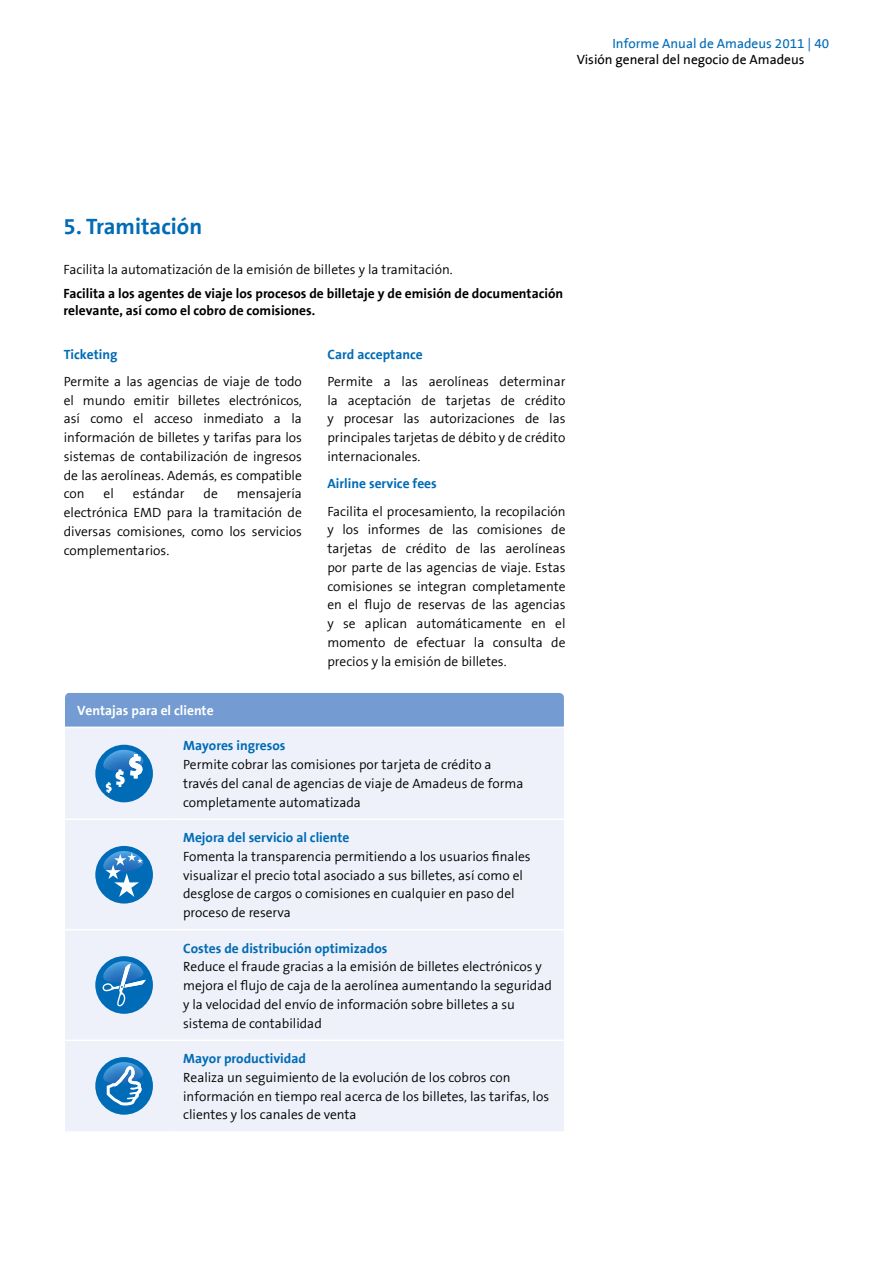
<style>
.page{position:relative;width:893px;height:1263px;background:#fff}
.page>*{position:absolute;margin:0;border:0;box-sizing:border-box;transform-origin:0 0}
.t1{font:700 22.5px "The Sans B7";color:#006bb6}
.t2{font:300 13.5px/18.8px "The Sans B4";color:#000}
.t3{font:700 13.5px "The Sans B7";color:#006bb6}
.t4{font:700 13.5px/16.2px "The Sans B7";color:#000}
.t5{font:13.5px "The Sans B5 Plain";color:#000}
.t6{font:13.5px "The Sans B5 Plain";color:#006bb6}
.t7{font:700 13.5px "The Sans B7";color:#fff}
</style>
<div class="page">
<svg style="left:65px;top:693px;width:499px;height:438px;background:#dce5f3"></svg>
<p class="t6" style="left:612px;top:37px;width:218px">Informe Anual de Amadeus 2011 | 40</p>
<p class="t5" style="left:577px;top:53px;width:229px">Visión general del negocio de Amadeus</p>
<h1 class="t1" style="left:64px;top:215px;width:140px">5. Tramitación</h1>
<p class="t2" style="left:64px;top:260px;width:391px">Facilita la automatización de la emisión de billetes y la tramitación.</p>
<p class="t4" style="left:64px;top:286px;width:501px">Facilita a los agentes de viaje los procesos de billetaje y de emisión de documentación relevante, así como el cobro de comisiones.</p>
<p class="t3" style="left:64px;top:347px;width:55px">Ticketing</p>
<p class="t2" style="left:64px;top:373px;width:240px;text-align:justify">Permite a las agencias de viaje de todo el mundo emitir billetes electrónicos, así como el acceso inmediato a la información de billetes y tarifas para los sistemas de contabilización de ingresos de las aerolíneas. Además, es compatible con</p>
<p class="t3" style="left:327px;top:347px;width:97px">Card acceptance</p>
<p class="t2" style="left:327px;top:373px;width:240px;text-align:justify">Permite a las aerolíneas determinar la aceptación de tarjetas de crédito y procesar las autorizaciones de las principales tarjetas de débito y de crédito internacionales.</p>
<p class="t3" style="left:327px;top:477px;width:111px">Airline service fees</p>
<p class="t2" style="left:327px;top:502px;width:240px;text-align:justify">Facilita el procesamiento, la recopilación y los informes de las comisiones de tarjetas de crédito de las aerolíneas por parte de las agencias de viaje. Estas comisiones se integran completamente en el flujo de reservas de las agencias y se aplican automáticamente en el momento de efectuar la consulta de precios y la emisión de billetes.</p>
<p class="t2" style="left:64px;top:485px;width:240px;text-align:justify;text-indent:173px">mensajería electrónica EMD para la tramitación de diversas comisiones, como los servicios complementarios.</p>
<p class="t2" style="left:104px;top:485px;width:12px">el</p>
<p class="t2" style="left:133px;top:485px;width:53px">estándar</p>
<p class="t2" style="left:204px;top:485px;width:16px">de</p>
<p class="t7" style="left:77px;top:703px;width:138px">Ventajas para el cliente</p>
<p class="t3" style="left:183px;top:739px;width:104px">Mayores ingresos</p>
<p class="t2" style="left:183px;top:756px;width:342px">Permite cobrar las comisiones por tarjeta de crédito a través del canal de agencias de viaje de Amadeus de forma completamente automatizada</p>
<p class="t3" style="left:183px;top:830px;width:168px">Mejora del servicio al cliente</p>
<p class="t2" style="left:183px;top:847px;width:349px">Fomenta la transparencia permitiendo a los usuarios finales visualizar el precio total asociado a sus billetes, así como el desglose de cargos o comisiones en cualquier en paso del proceso de reserva</p>
<p class="t3" style="left:183px;top:941px;width:206px">Costes de distribución optimizados</p>
<p class="t2" style="left:183px;top:958px;width:370px">Reduce el fraude gracias a la emisión de billetes electrónicos y mejora el flujo de caja de la aerolínea aumentando la seguridad y la velocidad del envío de información sobre billetes a su sistema de contabilidad</p>
<p class="t3" style="left:183px;top:1051px;width:124px">Mayor productividad</p>
<p class="t2" style="left:183px;top:1068px;width:368px">Realiza un seguimiento de la evolución de los cobros con información en tiempo real acerca de los billetes, las tarifas, los clientes y los canales de venta</p>
</div>
